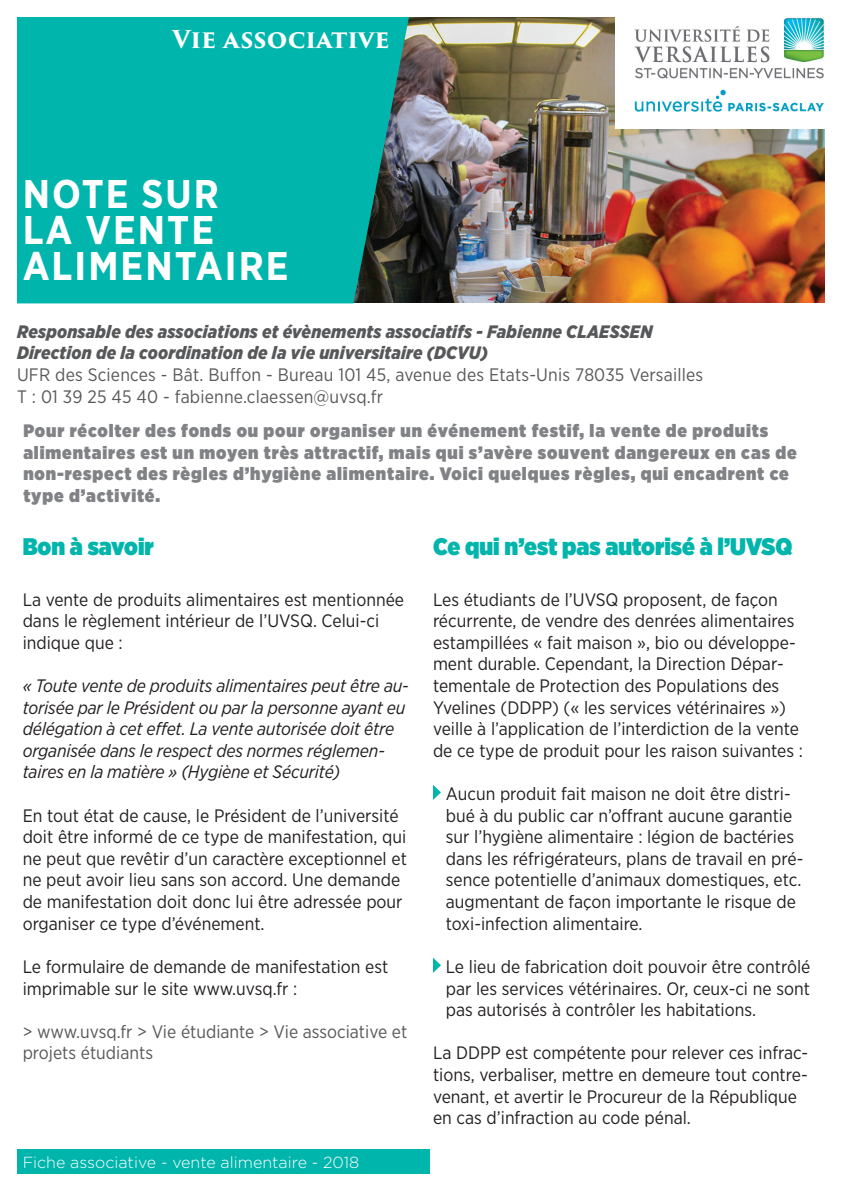
<style>
.page{position:relative;width:842px;height:1191px;background:#fff}
.page>*{position:absolute;margin:0;border:0;box-sizing:border-box;transform-origin:0 0}
.t1{font:700 40px/36px "Gotham Narrow";letter-spacing:.05em;color:#fff}
.grand_paragraphe{font:900 24px "Gotham Narrow";color:#00b5ac}
.t2{font:700 24px "Trajan Pro 3";color:#fff}
.texte{font:18px/21.6px "Gotham Narrow";color:#231f20}
.t3{font:900 18px/21.6px "Gotham Narrow";letter-spacing:.05em;color:#808285}
.t4{font:italic 18px/21.6px "Gotham Narrow";letter-spacing:-.01em;color:#231f20}
.texte-2{font:18px/21.6px "Gotham Narrow";letter-spacing:.005em;color:#57585a}
.t5{font:italic 900 18px "Gotham Narrow";letter-spacing:.01em;color:#57585a}
.bas_de_page{font:300 16px "Gotham";color:#fff}
</style>
<div class="page">
<img style="left:409px;top:17px;width:416px;height:285px">
<div style="left:17px;top:17px;width:392px;height:286px;background:#00b5ac"></div>
<img style="left:615px;top:17px;width:210px;height:112px">
<div style="left:17px;top:1149px;width:412px;height:25px;background:#00b5ac"></div>
<svg style="left:433px;top:785px;width:8px;height:15px"></svg>
<svg style="left:433px;top:957px;width:8px;height:16px"></svg>
<p class="t2" style="left:173px;top:21px;width:218px">Vie associative</p>
<p class="t1" style="left:23px;top:175px;width:198px">NOTE SUR<br>LA VENTE</p>
<p class="t1" style="left:23px;top:247px;width:267px">ALIMENTAIRE</p>
<p class="t5" style="left:17px;top:320px;width:637px">Responsable des associations et évènements associatifs - Fabienne CLAESSEN</p>
<p class="t5" style="left:17px;top:342px;width:472px">Direction de la coordination de la vie universitaire (DCVU)</p>
<p class="texte-2" style="left:17px;top:363px;width:688px">UFR des Sciences - Bât. Buffon - Bureau 101 45, avenue des Etats-Unis 78035 Versailles</p>
<p class="texte-2" style="left:17px;top:385px;width:367px">T : 01 39 25 45 40 - fabienne.claessen@uvsq.fr</p>
<p class="t3" style="left:23px;top:419px;width:775px">Pour récolter des fonds ou pour organiser un événement festif, la vente de produits alimentaires est un moyen très attractif, mais qui s’avère souvent dangereux en cas de non-respect des règles d’hygiène alimentaire. Voici quelques règles, qui encadrent ce type d’activité.</p>
<p class="grand_paragraphe" style="left:23px;top:532px;width:133px">Bon à savoir</p>
<p class="texte" style="left:23px;top:588px;width:383px">La vente de produits alimentaires est mentionnée dans le règlement intérieur de l’UVSQ. Celui-ci indique que :</p>
<p class="t4" style="left:23px;top:674px;width:388px">« Toute vente de produits alimentaires peut être au&shy;torisée par le Président ou par la personne ayant eu délégation à cet effet. La vente autorisée doit être organisée dans le respect des normes réglemen&shy;taires en la matière » (Hygiène et Sécurité)</p>
<p class="texte" style="left:23px;top:804px;width:386px">En tout état de cause, le Président de l’université doit être informé de ce type de manifestation, qui ne peut que revêtir d’un caractère exceptionnel et ne peut avoir lieu sans son accord. Une demande de manifestation doit donc lui être adressée pour organiser ce type d’événement.</p>
<p class="texte" style="left:23px;top:955px;width:367px">Le formulaire de demande de manifestation est imprimable sur le site www.uvsq.fr :</p>
<p class="texte-2" style="left:23px;top:1020px;width:386px">&gt; www.uvsq.fr &gt; Vie étudiante &gt; Vie associative et projets étudiants</p>
<p class="bas_de_page" style="left:23px;top:1152px;width:338px">Fiche associative - vente alimentaire - 2018</p>
<p class="grand_paragraphe" style="left:433px;top:532px;width:361px">Ce qui n’est pas autorisé à l’UVSQ</p>
<p class="texte" style="left:433px;top:588px;width:371px">Les étudiants de l’UVSQ proposent, de façon récurrente, de vendre des denrées alimentaires estampillées « fait maison », bio ou développe&shy;ment durable. Cependant, la Direction Dépar&shy;tementale de Protection des Populations des Yvelines (DDPP) (« les services vétérinaires ») veille à l’application de l’interdiction de la vente de ce type de produit pour les raison suivantes :</p>
<p class="texte" style="left:446px;top:782px;width:359px">Aucun produit fait maison ne doit être distri&shy;bué à du public car n’offrant aucune garantie sur l’hygiène alimentaire : légion de bactéries dans les réfrigérateurs, plans de travail en pré&shy;sence potentielle d’animaux domestiques, etc. augmentant de façon importante le risque de toxi-infection alimentaire.</p>
<p class="texte" style="left:446px;top:955px;width:366px;text-align:justify">Le lieu de fabrication doit pouvoir être contrôlé par les services vétérinaires. Or, ceux-ci ne sont pas autorisés à contrôler les habitations.</p>
<p class="texte" style="left:433px;top:1042px;width:377px">La DDPP est compétente pour relever ces infrac&shy;tions, verbaliser, mettre en demeure tout contre&shy;venant, et avertir le Procureur de la République en cas d’infraction au code pénal.</p>
</div>
